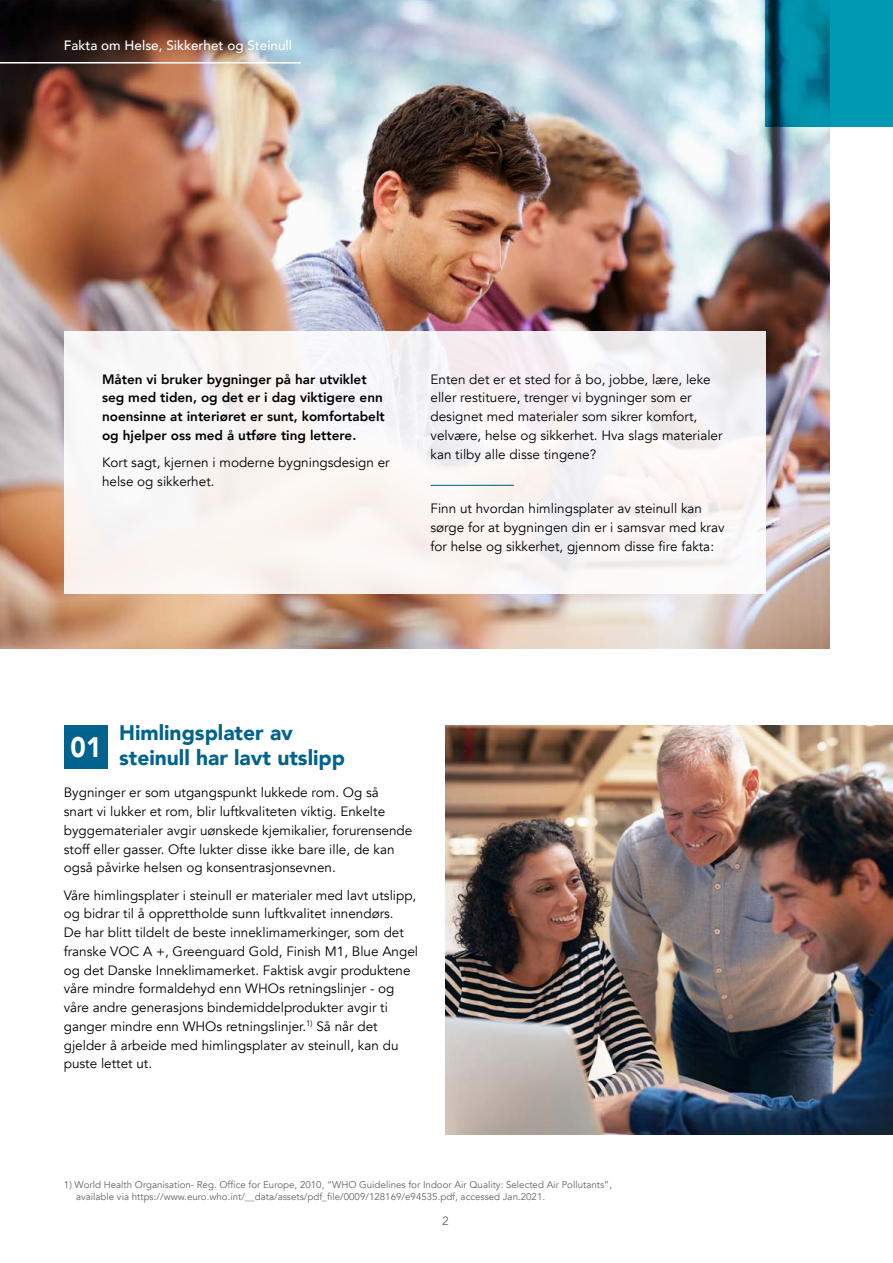
<style>
.page{position:relative;width:893px;height:1263px;background:#fff}
.page>*{position:absolute;margin:0;border:0;box-sizing:border-box;transform-origin:0 0}
.t1{font:900 28.2px "Avenir";color:#fff;scale:.92 1}
.t2{font:900 21px/25.2px "Avenir";color:#00638e}
.t3{font:13.5px/18.8px "Avenir";color:#000}
.t4{font:800 13.5px/18.8px "Avenir";color:#000}
.t5{font:500 13.5px "Avenir";color:#fff}
.t6{font:12px "Avenir";color:#646363}
.t7{font:9.75px/11.7px "Avenir";color:#646363}
</style>
<div class="page">
<img style="left:0;top:0;width:829px;height:648px">
<img style="left:446px;top:725px;width:447px;height:409px">
<svg style="left:765px;top:0;width:128px;height:126px;background:#0086a0"></svg>
<hr style="left:0;top:62px;width:301px;height:2px;background:#fff">
<div style="left:64px;top:725px;width:44px;height:44px;background:#00638e"></div>
<div style="left:64px;top:331px;width:701px;height:263px;background:#f9f5f4"></div>
<hr style="left:431px;top:485px;width:83px;height:1px;background:#00638e">
<p class="t5" style="left:64px;top:34px;width:230px">Fakta om Helse, Sikkerhet og Steinull</p>
<p class="t4" style="left:102px;top:369px;width:284px">Måten vi bruker bygninger på har utviklet seg med tiden, og det er i dag viktigere enn noensinne at interiøret er sunt, komfortabelt og hjelper oss med å utføre ting lettere.</p>
<p class="t3" style="left:102px;top:453px;width:289px">Kort sagt, kjernen i moderne bygningsdesign er helse og sikkerhet.</p>
<p class="t3" style="left:431px;top:370px;width:293px">Enten det er et sted for å bo, jobbe, lære, leke eller restituere, trenger vi bygninger som er designet med materialer som sikrer komfort, velvære, helse og sikkerhet. Hva slags materialer kan tilby alle disse tingene?</p>
<p class="t3" style="left:431px;top:499px;width:296px">Finn ut hvordan himlingsplater av steinull kan sørge for at bygningen din er i samsvar med krav for helse og sikkerhet, gjennom disse fire fakta:</p>
<h2 class="t2" style="left:119px;top:719px;width:228px">Himlingsplater av steinull har lavt utslipp</h2>
<p class="t3" style="left:64px;top:783px;width:350px">Bygninger er som utgangspunkt lukkede rom. Og så<br>snart vi lukker et rom, blir luftkvaliteten viktig. Enkelte byggematerialer avgir uønskede kjemikalier, forurensende stoff eller gasser. Ofte lukter disse ikke bare ille, de kan også påvirke helsen og konsentrasjonsevnen.</p>
<p class="t3" style="left:64px;top:886px;width:356px">Våre himlingsplater i steinull er materialer med lavt utslipp, og bidrar til å opprettholde sunn luftkvalitet innendørs.<br>De har blitt tildelt de beste inneklimamerkinger, som det franske VOC A +, Greenguard Gold, Finish M1, Blue Angel og det Danske Inneklimamerket. Faktisk avgir produktene våre mindre formaldehyd enn WHOs retningslinjer - og våre andre generasjons bindemiddelprodukter avgir ti ganger mindre enn WHOs retningslinjer.<sup>1)</sup> Så når det gjelder å arbeide med himlingsplater av steinull, kan du puste lettet ut.</p>
<h1 class="t1" style="left:71px;top:723px;width:35px">01</h1>
<p class="t7" style="left:76px;top:1179px;width:538px;text-indent:-12px">1) World Health Organisation- Reg. Office for Europe, 2010, “WHO Guidelines for Indoor Air Quality: Selected Air Pollutants”, available via https://www.euro.who.int/__data/assets/pdf_file/0009/128169/e94535.pdf, accessed Jan.2021.</p>
<p class="t6" style="left:442px;top:1213px;width:8px">2</p>
</div>
